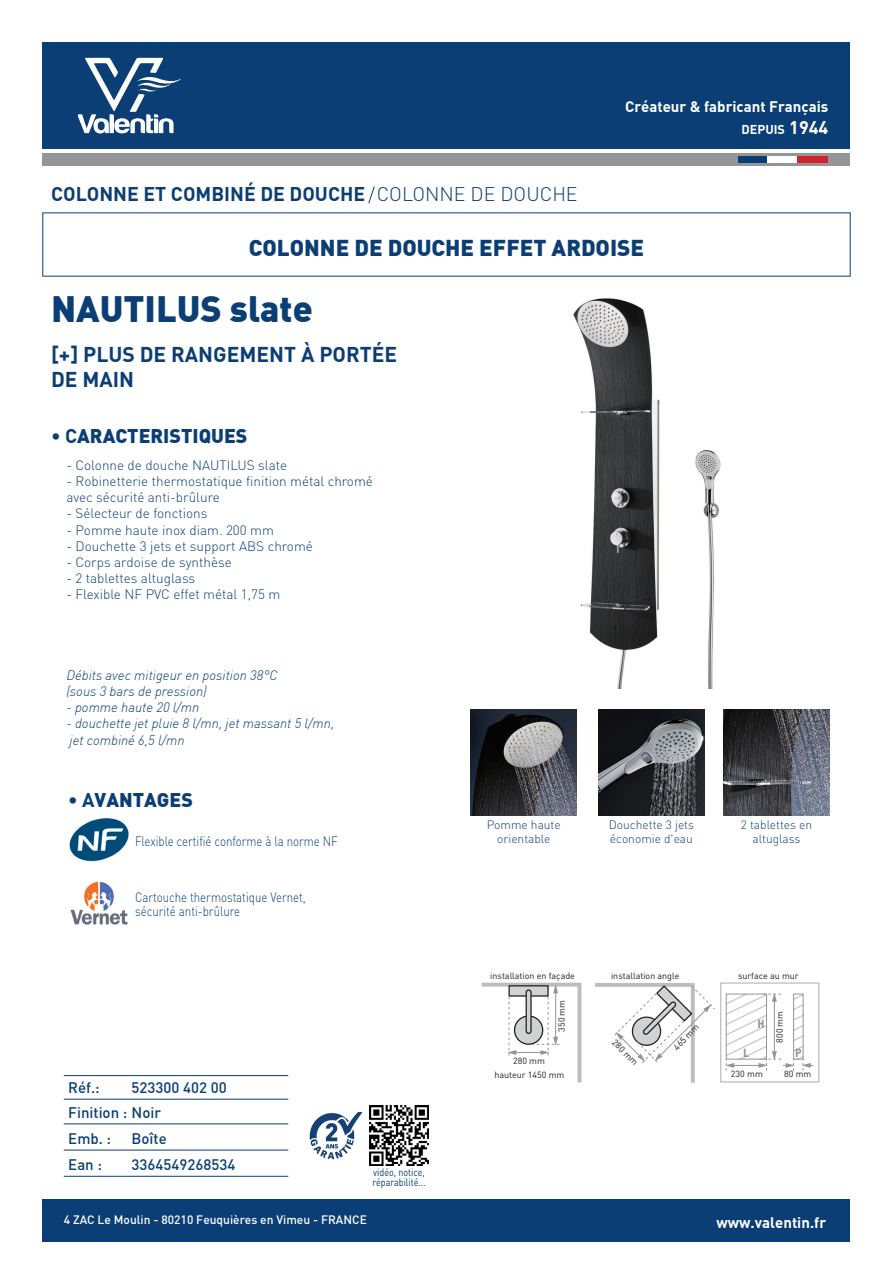
<style>
.page{position:relative;width:893px;height:1263px;background:#fff}
.page>*{position:absolute;margin:0;border:0;box-sizing:border-box;transform-origin:0 0}
.t1{font:36px "DIN Black";color:#0b3e75}
.t2{font:22.5px "DIN Black";color:#0b3e75}
.t3{font:21px/25.2px "DINBOLD Bold";color:#0b3e75}
.t4{font:19.5px "DINBLACK Black";color:#0b3e75}
.t5{font:19.5px "DIN Bold";color:#0b3e75}
.t6{font:300 19.5px "DIN";color:#0b3e75}
.t7{font:15px "DINMEDIUM Medium";color:#0b3e75}
.t8{font:15px "DINBOLD Bold";color:#fff}
.t9{font:300 13.5px "DIN";color:#0b3e75}
.t10{font:italic 300 13.5px/16.2px "DIN";color:#0b3e75}
.t11{font:300 13.5px "DIN";color:#0b3e75;scale:.85 1}
.t12{font:12.6px "DINBOLD Bold";color:#fff}
.t13{font:300 12px/14.4px "DIN";color:#0b3e75;text-align:center}
.t14{font:12px "DINMEDIUM Medium";color:#fff}
.t15{font:700 condensed 11.7px "Helvetica Neue LT Std";color:#939598}
.t16{font:10.5px/9.8px "DINREGULAR";color:#0b3e75;scale:.85 1}
.t17{font:8.85px/14.2px "DINREGULAR";color:#231f20;text-align:center}
.s1{font-size:18px}
.s2{font-family:"DIN Bold"}
</style>
<div class="page">
<div style="left:43px;top:43px;width:807px;height:106px;background:#0b3e75"></div>
<div style="left:43px;top:1199px;width:807px;height:43px;background:#0b3e75"></div>
<svg style="left:79px;top:58px;width:102px;height:76px"></svg>
<div style="left:43px;top:153px;width:807px;height:13px;background:#939598"></div>
<div style="left:738px;top:156px;width:30px;height:7px;background:#0b3e75"></div>
<div style="left:768px;top:156px;width:30px;height:7px;background:#fff"></div>
<div style="left:798px;top:156px;width:30px;height:7px;background:#d1232a"></div>
<svg style="left:481px;top:982px;width:234px;height:101px"></svg>
<div style="left:720px;top:982px;width:99px;height:100px;border:1px solid #bcbdc0"></div>
<svg style="left:725px;top:993px;width:88px;height:78px"></svg>
<div style="left:793px;top:993px;width:10px;height:66px;border:1px solid #939598"></div>
<img style="left:309px;top:1112px;width:54px;height:48px">
<img style="left:369px;top:1106px;width:60px;height:59px">
<hr style="left:64px;top:1075px;width:224px;height:1px;background:#0b3e75">
<hr style="left:64px;top:1123px;width:224px;height:1px;background:#0b3e75">
<hr style="left:64px;top:1150px;width:224px;height:1px;background:#0b3e75">
<hr style="left:64px;top:1176px;width:224px;height:1px;background:#0b3e75">
<hr style="left:64px;top:1099px;width:224px;height:1px;background:#0b3e75">
<img style="left:598px;top:709px;width:106px;height:106px">
<img style="left:471px;top:709px;width:106px;height:106px">
<img style="left:723px;top:709px;width:106px;height:106px">
<img style="left:573px;top:298px;width:148px;height:391px">
<svg style="left:368px;top:186px;width:7px;height:17px"></svg>
<img style="left:69px;top:818px;width:60px;height:44px">
<img style="left:70px;top:881px;width:58px;height:44px">
<p class="t5" style="left:51px;top:181px;width:316px">COLONNE ET COMBINÉ DE DOUCHE</p>
<p class="t6" style="left:377px;top:182px;width:202px">COLONNE DE DOUCHE</p>
<p class="t8" style="left:625px;top:97px;width:205px">Créateur &amp; fabricant Français</p>
<p class="t12" style="left:741px;top:121px;width:88px">DEPUIS <span class="s1">1944</span></p>
<p class="t2" style="left:249px;top:233px;width:397px">COLONNE DE DOUCHE EFFET ARDOISE</p>
<p class="t1" style="left:51px;top:285px;width:263px">NAUTILUS slate</p>
<p class="t3" style="left:51px;top:341px;width:348px">[+] PLUS DE RANGEMENT À PORTÉE<br>DE MAIN</p>
<p class="t4" style="left:51px;top:423px;width:198px"><span class="s2">• C</span>ARACTERISTIQUES</p>
<p class="t9" style="left:66px;top:457px;width:222px">- Colonne de douche NAUTILUS slate</p>
<p class="t9" style="left:66px;top:473px;width:308px">- Robinetterie thermostatique finition métal chromé</p>
<p class="t9" style="left:66px;top:489px;width:155px">avec sécurité anti-brûlure</p>
<p class="t9" style="left:66px;top:505px;width:143px">- Sélecteur de fonctions</p>
<p class="t9" style="left:66px;top:521px;width:209px">- Pomme haute inox diam. 200 mm</p>
<p class="t9" style="left:66px;top:538px;width:248px">- Douchette 3 jets et support ABS chromé</p>
<p class="t9" style="left:66px;top:554px;width:167px">- Corps ardoise de synthèse</p>
<p class="t9" style="left:66px;top:570px;width:130px">- 2 tablettes altuglass</p>
<p class="t9" style="left:66px;top:586px;width:216px">- Flexible NF PVC effet métal 1,75 m</p>
<p class="t10" style="left:66px;top:667px;width:213px">Débits avec mitigeur en position 38°C (sous 3 bars de pression)</p>
<p class="t10" style="left:66px;top:699px;width:135px">- pomme haute 20 l/mn</p>
<p class="t10" style="left:66px;top:715px;width:270px">- douchette jet pluie 8 l/mn, jet massant 5 l/mn,</p>
<p class="t10" style="left:70px;top:731px;width:116px">jet combiné 6,5 l/mn</p>
<p class="t4" style="left:68px;top:787px;width:126px"><span class="s2">• A</span>VANTAGES</p>
<p class="t11" style="left:135px;top:832px;width:240px">Flexible certifié conforme à la norme NF</p>
<p class="t11" style="left:135px;top:889px;width:202px">Cartouche thermostatique Vernet,</p>
<p class="t11" style="left:135px;top:902px;width:125px">sécurité anti-brûlure</p>
<p class="t7" style="left:68px;top:1078px;width:33px">Réf.:</p>
<p class="t7" style="left:68px;top:1103px;width:94px">Finition : Noir</p>
<p class="t7" style="left:68px;top:1129px;width:44px">Emb. :</p>
<p class="t7" style="left:68px;top:1155px;width:35px">Ean :</p>
<p class="t7" style="left:132px;top:1078px;width:97px">523300 402 00</p>
<p class="t7" style="left:132px;top:1129px;width:37px">Boîte</p>
<p class="t7" style="left:132px;top:1155px;width:105px">3364549268534</p>
<p class="t16" style="left:372px;top:1167px;width:64px">vidéo, notice, réparabilité...</p>
<p class="t13" style="left:487px;top:817px;width:75px">Pomme haute orientable</p>
<p class="t13" style="left:609px;top:817px;width:87px;text-align:left">Douchette 3 jets économie d'eau</p>
<p class="t13" style="left:741px;top:817px;width:73px">2 tablettes en altuglass</p>
<p class="t17" style="left:490px;top:968px;width:86px">installation en façade</p>
<p class="t17" style="left:611px;top:968px;width:70px">installation angle</p>
<p class="t17" style="left:554px;top:1032px;width:33px;rotate:-90deg">350 mm</p>
<p class="t17" style="left:494px;top:1053px;width:71px">280 mm<br>hauteur 1450 mm</p>
<p class="t17" style="left:619px;top:1036px;width:33px;rotate:45deg">280 mm</p>
<p class="t17" style="left:670px;top:1043px;width:33px;rotate:-45deg">465 mm</p>
<p class="t17" style="left:738px;top:968px;width:62px">surface au mur</p>
<p class="t15" style="left:758px;top:1017px;width:8px">H</p>
<p class="t17" style="left:772px;top:1043px;width:33px;rotate:-90deg">800 mm</p>
<p class="t15" style="left:744px;top:1046px;width:7px">L</p>
<p class="t15" style="left:795px;top:1046px;width:8px">P</p>
<p class="t17" style="left:731px;top:1067px;width:33px">230 mm</p>
<p class="t17" style="left:784px;top:1067px;width:29px">80 mm</p>
<p class="t14" style="left:64px;top:1212px;width:305px">4 ZAC Le Moulin - 80210 Feuquières en Vimeu - FRANCE</p>
<p class="t8" style="left:716px;top:1212px;width:111px">www.valentin.fr</p>
</div>
